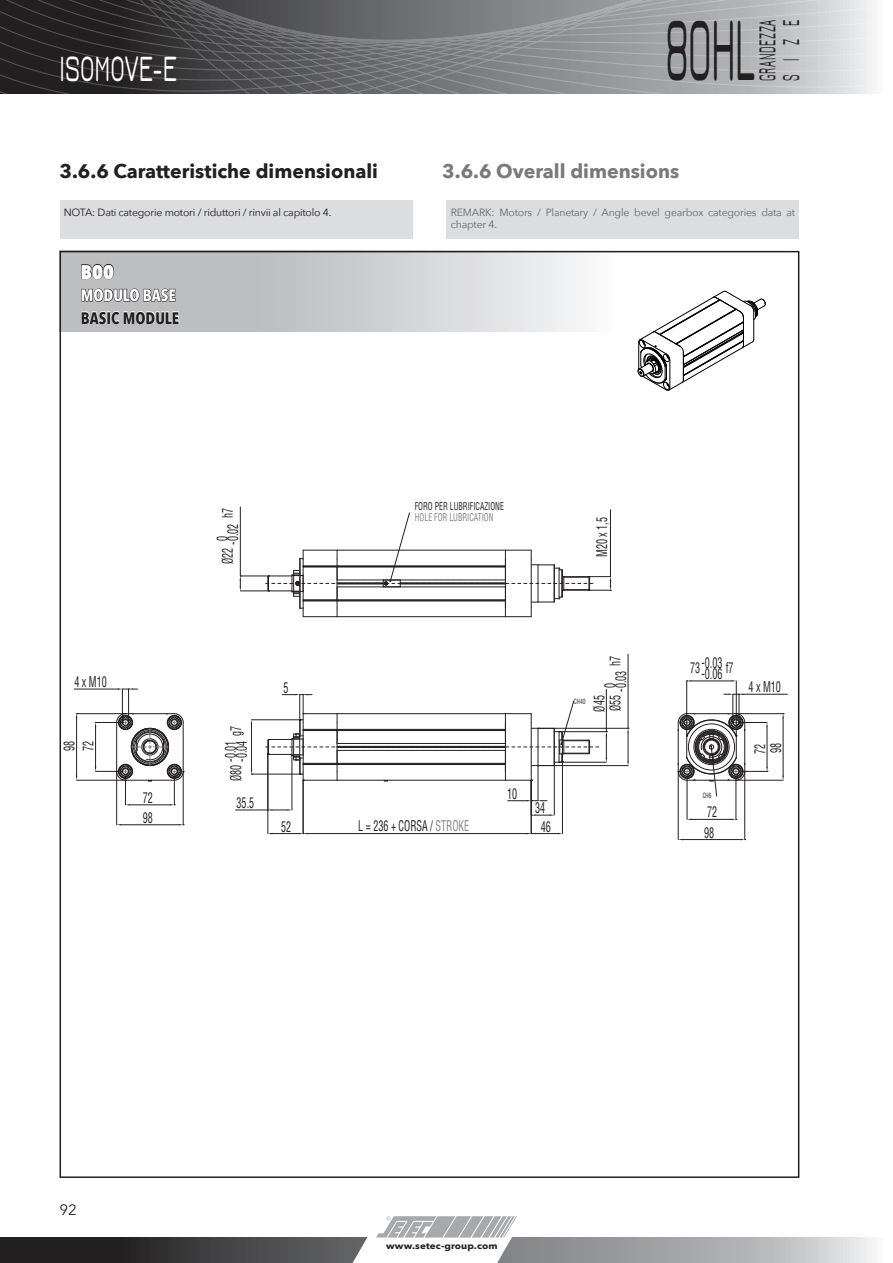
<style>
.page{position:relative;width:893px;height:1263px;background:#fff}
.page>*{position:absolute;margin:0;border:0;box-sizing:border-box;transform-origin:0 0}
.t1{font:600 94.5px "Jura";color:#231f20;scale:.4 1}
.t2{font:600 39px "Jura";color:#fff;scale:.6 1}
.t3{font:600 25.5px/23.4px "Jura";letter-spacing:.06em;color:#231f20;scale:.4 1}
.t4{font:700 19.5px "Avenir Next";color:#231f20}
.t5{font:700 19.5px "Avenir Next";color:#77797b}
.t6{font:800 19.5px "Avenir Next Condensed";color:#fff}
.t7{font:700 16.5px "Avenir Next Condensed";color:#231f20}
.t8{font:700 16.5px "Avenir Next Condensed";color:#fff}
.t9{font:15px "Avenir Next";color:#231f20}
.t10{font:condensed 14.4px/20px "Helvetica";color:#231f20;scale:.7 1}
.t11{font:10.5px/12px "Avenir Next";letter-spacing:-.02em;color:#77797b}
.t12{font:10.5px "Avenir Next";letter-spacing:-.02em;color:#231f20}
.t13{font:condensed 10.5px "Helvetica";color:#231f20;scale:.75 1}
.t14{font:condensed 10.5px "Helvetica";color:#828386;scale:.75 1}
.t15{font:700 9px "Avenir Next";letter-spacing:.015em;color:#231f20;scale:1.1 1}
.t16{font:condensed 7.05px "Helvetica";color:#231f20;scale:.75 1}
.s1{color:#828386}
</style>
<div class="page">
<svg style="left:0;top:0;width:876px;height:94px;background:#78787a"></svg>
<svg style="left:0;top:1237px;width:876px;height:26px;background:#737476"></svg>
<svg style="left:343px;top:1216px;width:174px;height:47px"></svg>
<hr style="left:240px;top:507px;width:1px;height:69px;background:#231f20">
<hr style="left:610px;top:510px;width:1px;height:67px;background:#231f20">
<svg style="left:240px;top:512px;width:371px;height:105px"></svg>
<hr style="left:268px;top:754px;width:1px;height:79px;background:#231f20">
<hr style="left:303px;top:780px;width:1px;height:53px;background:#231f20">
<hr style="left:308px;top:833px;width:219px;height:1px;background:#231f20">
<svg style="left:268px;top:833px;width:40px;height:1px"></svg>
<hr style="left:554px;top:766px;width:1px;height:49px;background:#231f20">
<svg style="left:532px;top:814px;width:22px;height:2px"></svg>
<hr style="left:562px;top:762px;width:1px;height:71px;background:#231f20">
<hr style="left:531px;top:780px;width:1px;height:53px;background:#231f20">
<svg style="left:527px;top:833px;width:35px;height:1px"></svg>
<hr style="left:292px;top:755px;width:1px;height:55px;background:#231f20">
<hr style="left:236px;top:810px;width:32px;height:1px;background:#231f20">
<svg style="left:268px;top:809px;width:24px;height:2px"></svg>
<hr style="left:116px;top:771px;width:1px;height:54px;background:#231f20">
<hr style="left:183px;top:771px;width:1px;height:54px;background:#231f20">
<hr style="left:121px;top:824px;width:58px;height:1px;background:#231f20">
<svg style="left:95px;top:713px;width:89px;height:92px"></svg>
<hr style="left:77px;top:780px;width:48px;height:1px;background:#231f20">
<hr style="left:77px;top:713px;width:48px;height:1px;background:#231f20">
<hr style="left:76px;top:718px;width:1px;height:58px;background:#231f20">
<hr style="left:122px;top:689px;width:1px;height:33px;background:#231f20">
<hr style="left:128px;top:689px;width:1px;height:33px;background:#231f20">
<hr style="left:74px;top:689px;width:44px;height:1px;background:#231f20">
<svg style="left:118px;top:688px;width:20px;height:2px"></svg>
<hr style="left:538px;top:765px;width:90px;height:1px;background:#231f20">
<hr style="left:538px;top:728px;width:90px;height:1px;background:#231f20">
<hr style="left:628px;top:654px;width:1px;height:74px;background:#231f20">
<svg style="left:627px;top:728px;width:2px;height:38px"></svg>
<hr style="left:559px;top:762px;width:47px;height:1px;background:#231f20">
<hr style="left:559px;top:731px;width:47px;height:1px;background:#231f20">
<hr style="left:606px;top:689px;width:1px;height:43px;background:#231f20">
<svg style="left:606px;top:732px;width:1px;height:30px"></svg>
<hr style="left:251px;top:719px;width:49px;height:1px;background:#231f20">
<hr style="left:251px;top:774px;width:49px;height:1px;background:#231f20">
<hr style="left:251px;top:724px;width:1px;height:46px;background:#231f20">
<svg style="left:266px;top:694px;width:333px;height:107px"></svg>
<hr style="left:743px;top:694px;width:44px;height:1px;background:#231f20">
<hr style="left:736px;top:681px;width:1px;height:55px;background:#231f20">
<hr style="left:686px;top:681px;width:1px;height:55px;background:#231f20">
<hr style="left:691px;top:681px;width:41px;height:1px;background:#231f20">
<hr style="left:687px;top:776px;width:1px;height:43px;background:#231f20">
<hr style="left:736px;top:776px;width:1px;height:43px;background:#231f20">
<hr style="left:691px;top:819px;width:40px;height:1px;background:#231f20">
<hr style="left:678px;top:771px;width:1px;height:68px;background:#231f20">
<hr style="left:744px;top:771px;width:1px;height:68px;background:#231f20">
<hr style="left:683px;top:839px;width:57px;height:1px;background:#231f20">
<hr style="left:736px;top:780px;width:47px;height:1px;background:#231f20">
<hr style="left:736px;top:713px;width:47px;height:1px;background:#231f20">
<hr style="left:783px;top:718px;width:1px;height:58px;background:#231f20">
<svg style="left:677px;top:693px;width:91px;height:103px"></svg>
<div style="left:60px;top:251px;width:739px;height:81px;background:linear-gradient(to right,#adafb2,#fff)"></div>
<svg style="left:81px;top:264px;width:99px;height:62px;background:#b0b1b3"></svg>
<svg style="left:638px;top:291px;width:128px;height:100px"></svg>
<div style="left:60px;top:200px;width:352px;height:38px;background:#dcdddf"></div>
<div style="left:446px;top:200px;width:353px;height:38px;background:#dcdddf"></div>
<h2 class="t2" style="left:60px;top:49px;width:198px">ISOMOVE-E</h2>
<h1 class="t1" style="left:665px;top:2px;width:227px">80HL</h1>
<h3 class="t3" style="left:756px;top:81px;width:155px;rotate:-90deg">GRANDEZZA<br>SIZE</h3>
<h3 class="t4" style="left:60px;top:154px;width:320px">3.6.6 Caratteristiche dimensionali</h3>
<h3 class="t5" style="left:442px;top:154px;width:238px">3.6.6 Overall dimensions</h3>
<p class="t12" style="left:64px;top:204px;width:269px">NOTA: Dati categorie motori / riduttori / rinvii al capitolo 4.</p>
<p class="t11" style="left:451px;top:206px;width:346px">REMARK: Motors / Planetary / Angle bevel gearbox categories data at chapter 4.</p>
<h3 class="t6" style="left:81px;top:259px;width:35px">B00</h3>
<p class="t8" style="left:81px;top:285px;width:96px">MODULO BASE</p>
<p class="t7" style="left:81px;top:308px;width:100px">BASIC MODULE</p>
<p class="t10" style="left:74px;top:671px;width:48px">4 x M10</p>
<p class="t10" style="left:60px;top:751px;width:16px;line-height:18.9px;rotate:-90deg">98<br>72</p>
<p class="t10" style="left:143px;top:787px;width:16px">72<br>98</p>
<p class="t13" style="left:415px;top:499px;width:121px">FORO PER LUBRIFICAZIONE</p>
<p class="t14" style="left:415px;top:511px;width:107px">HOLE FOR LUBRICATION</p>
<p class="t10" style="left:223px;top:544px;width:53px;rotate:-90deg">-0.02 h7</p>
<p class="t10" style="left:592px;top:557px;width:59px;rotate:-90deg">M20 x 1,5</p>
<p class="t10" style="left:217px;top:564px;width:42px;rotate:-90deg">Ø22 0</p>
<p class="t10" style="left:225px;top:762px;width:53px;line-height:10.8px;text-indent:-19px;rotate:-90deg">Ø80 -0.01 -0.04 g7</p>
<p class="t10" style="left:237px;top:792px;width:27px">35.5</p>
<p class="t10" style="left:283px;top:677px;width:9px">5</p>
<p class="t10" style="left:281px;top:816px;width:16px">52</p>
<p class="t10" style="left:358px;top:815px;width:160px">L = 236 + CORSA / <span class="s1">STROKE</span></p>
<p class="t10" style="left:507px;top:783px;width:16px">10</p>
<p class="t10" style="left:535px;top:797px;width:16px">34</p>
<p class="t10" style="left:541px;top:816px;width:16px">46</p>
<p class="t10" style="left:610px;top:692px;width:53px;rotate:-90deg">-0.03 h7</p>
<p class="t10" style="left:726px;top:658px;width:13px">f7</p>
<p class="t10" style="left:690px;top:656px;width:48px;line-height:11.2px;text-align:right">73-0.03 -0.06</p>
<p class="t10" style="left:605px;top:711px;width:42px;rotate:-90deg">Ø55 0</p>
<p class="t10" style="left:589px;top:712px;width:25px;rotate:-90deg">Ø45</p>
<p class="t16" style="left:574px;top:696px;width:17px">CH40</p>
<p class="t10" style="left:748px;top:677px;width:48px">4 x M10</p>
<p class="t10" style="left:751px;top:754px;width:18px;line-height:16px;rotate:-90deg">72<br>98</p>
<p class="t16" style="left:703px;top:791px;width:13px">CH6</p>
<p class="t10" style="left:704px;top:802px;width:20px">72<br>98</p>
<p class="t9" style="left:60px;top:1197px;width:19px">92</p>
<p class="t15" style="left:386px;top:1238px;width:103px">www.setec-group.com</p>
</div>
